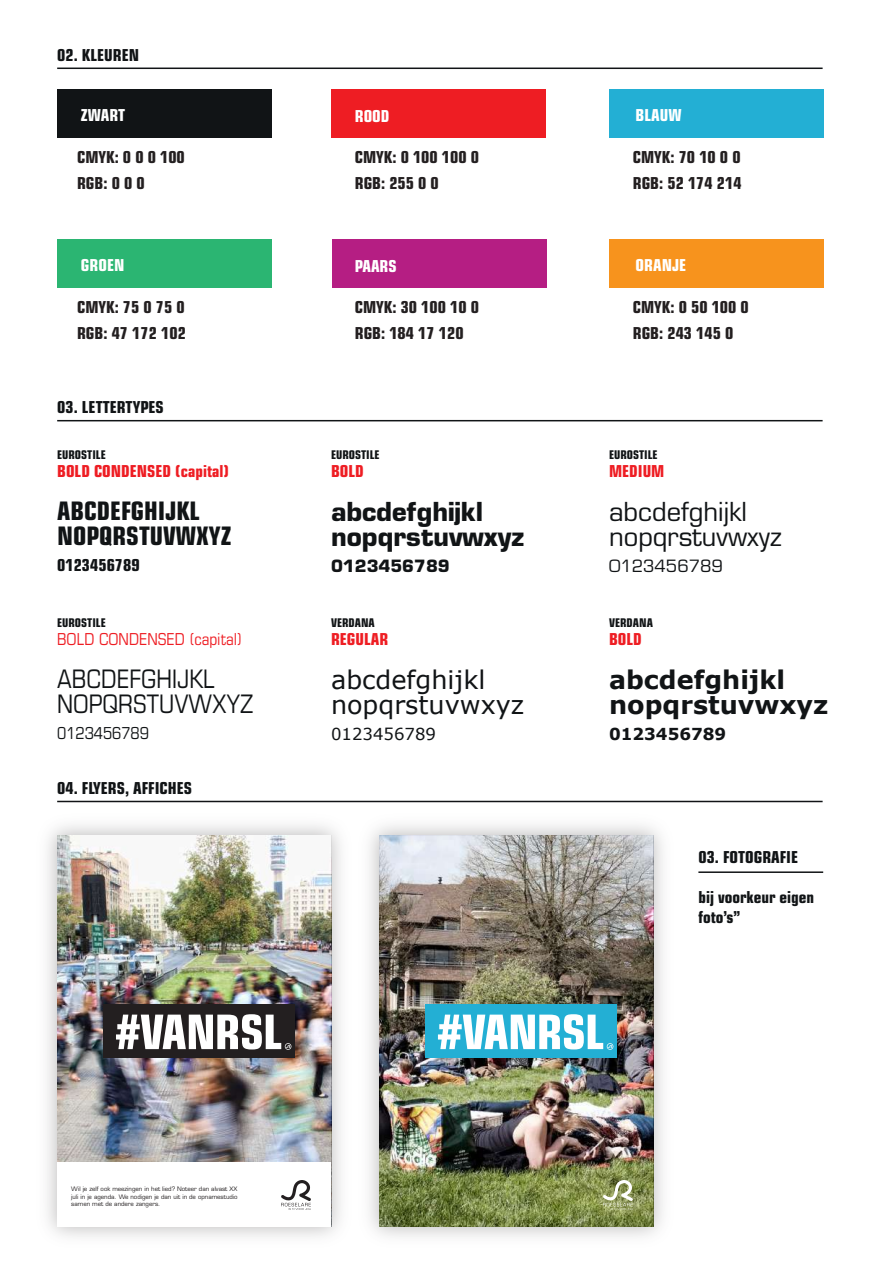
<style>
.page{position:relative;width:893px;height:1263px;background:#fff}
.page>*{position:absolute;margin:0;border:0;box-sizing:border-box;transform-origin:0 0}
.t1{font:700 condensed 25.5px/25.5px "Eurostile LT Std";color:#111416}
.t2{font:700 25.5px/25.5px "Eurostile LT Std";color:#111416}
.t3{font:25.5px/25.5px "Eurostile LT Std";color:#111416}
.t4{font:condensed 25.5px/25.5px "Eurostile LT Std";color:#111416}
.t5{font:25.5px/25.5px "Verdana";color:#111416}
.t6{font:700 25.5px/25.5px "Verdana";color:#111416}
.t7{font:700 condensed 16.5px/26px "Eurostile LT Std";color:#231f20}
.t8{font:700 condensed 16.5px/19.8px "Eurostile LT Std";color:#111416}
.t9{font:700 condensed 16.5px "Eurostile LT Std";color:#ee1d23}
.t10{font:700 condensed 16.5px "Eurostile LT Std";color:#fff}
.t11{font:condensed 16.5px "Eurostile LT Std";color:#ee1d23}
.t12{font:700 16.5px "Eurostile LT Std";color:#111416}
.t13{font:16.5px "Eurostile LT Std";color:#111416}
.t14{font:condensed 16.5px "Eurostile LT Std";color:#111416}
.t15{font:16.5px "Verdana";color:#111416}
.t16{font:700 16.5px "Verdana";color:#111416}
.t17{font:700 condensed 12px "Eurostile LT Std";color:#111416}
.t18{font:6px/7.5px "Eurostile LT Std";color:#231f20;text-align:justify}
</style>
<div class="page">
<div style="left:57px;top:89px;width:215px;height:48px;background:#111416"></div>
<div style="left:609px;top:89px;width:215px;height:48px;background:#23afd4"></div>
<hr style="left:57px;top:68px;width:766px;height:1px;background:#111416">
<hr style="left:57px;top:420px;width:766px;height:1px;background:#111416">
<hr style="left:57px;top:801px;width:766px;height:1px;background:#111416">
<hr style="left:698px;top:871px;width:125px;height:2px;background:#111416">
<div style="left:331px;top:89px;width:215px;height:48px;background:#ee1d23"></div>
<div style="left:57px;top:239px;width:215px;height:48px;background:#2bb572"></div>
<div style="left:609px;top:239px;width:215px;height:48px;background:#f7931d"></div>
<div style="left:333px;top:239px;width:214px;height:48px;background:#b51e83"></div>
<img style="left:47px;top:825px;width:294px;height:412px">
<img style="left:57px;top:835px;width:274px;height:392px">
<svg style="left:281px;top:1180px;width:30px;height:30px"></svg>
<img style="left:369px;top:825px;width:294px;height:412px">
<img style="left:379px;top:835px;width:274px;height:392px">
<svg style="left:603px;top:1180px;width:30px;height:30px"></svg>
<p class="t8" style="left:57px;top:45px;width:83px">02. KLEUREN</p>
<p class="t10" style="left:81px;top:105px;width:46px">ZWART</p>
<p class="t7" style="left:77px;top:144px;width:109px">CMYK: 0 0 0 100</p>
<p class="t7" style="left:355px;top:144px;width:126px">CMYK: 0 100 100 0</p>
<p class="t7" style="left:77px;top:170px;width:69px">RGB: 0 0 0</p>
<p class="t7" style="left:355px;top:170px;width:86px">RGB: 255 0 0</p>
<p class="t10" style="left:355px;top:106px;width:36px">ROOD</p>
<p class="t10" style="left:636px;top:105px;width:47px">BLAUW</p>
<p class="t7" style="left:633px;top:144px;width:110px">CMYK: 70 10 0 0<br>RGB: 52 174 214</p>
<p class="t10" style="left:81px;top:255px;width:45px">GROEN</p>
<p class="t7" style="left:77px;top:295px;width:109px">CMYK: 75 0 75 0</p>
<p class="t7" style="left:355px;top:295px;width:126px">CMYK: 30 100 10 0</p>
<p class="t7" style="left:77px;top:321px;width:110px">RGB: 47 172 102</p>
<p class="t7" style="left:355px;top:321px;width:110px">RGB: 184 17 120</p>
<p class="t10" style="left:355px;top:257px;width:43px">PAARS</p>
<p class="t10" style="left:636px;top:255px;width:52px">ORANJE</p>
<p class="t7" style="left:633px;top:295px;width:117px">CMYK: 0 50 100 0<br>RGB: 243 145 0</p>
<p class="t8" style="left:57px;top:398px;width:108px">03. LETTERTYPES</p>
<p class="t17" style="left:57px;top:447px;width:50px">EUROSTILE</p>
<p class="t9" style="left:57px;top:461px;width:173px">BOLD CONDENSED (capital)</p>
<h1 class="t1" style="left:57px;top:498px;width:176px">ABCDEFGHIJKL<br>NOPQRSTUVWXYZ</h1>
<p class="t8" style="left:57px;top:555px;width:84px">0123456789</p>
<p class="t17" style="left:57px;top:615px;width:50px">EUROSTILE</p>
<p class="t11" style="left:57px;top:629px;width:186px">BOLD CONDENSED (capital)</p>
<h1 class="t4" style="left:57px;top:665px;width:198px">ABCDEFGHIJKL<br>NOPQRSTUVWXYZ</h1>
<p class="t14" style="left:57px;top:723px;width:93px">0123456789</p>
<p class="t8" style="left:57px;top:778px;width:136px">04. FLYERS, AFFICHES</p>
<p class="t17" style="left:331px;top:447px;width:50px">EUROSTILE</p>
<p class="t9" style="left:331px;top:461px;width:34px">BOLD</p>
<h1 class="t2" style="left:331px;top:498px;width:195px">abcdefghijkl nopqrstuvwxyz</h1>
<p class="t12" style="left:331px;top:555px;width:120px">0123456789</p>
<p class="t17" style="left:331px;top:615px;width:45px">VERDANA</p>
<p class="t9" style="left:331px;top:629px;width:59px">REGULAR</p>
<h1 class="t5" style="left:331px;top:666px;width:195px">abcdefghijkl nopqrstuvwxyz</h1>
<p class="t15" style="left:331px;top:722px;width:106px">0123456789</p>
<p class="t17" style="left:609px;top:447px;width:50px">EUROSTILE</p>
<p class="t9" style="left:609px;top:461px;width:57px">MEDIUM</p>
<h1 class="t3" style="left:609px;top:499px;width:174px">abcdefghijkl nopqrstuvwxyz</h1>
<p class="t13" style="left:609px;top:555px;width:115px">0123456789</p>
<p class="t17" style="left:609px;top:615px;width:45px">VERDANA</p>
<p class="t9" style="left:609px;top:629px;width:34px">BOLD</p>
<h1 class="t6" style="left:609px;top:666px;width:221px">abcdefghijkl nopqrstuvwxyz</h1>
<p class="t16" style="left:609px;top:722px;width:119px">0123456789</p>
<p class="t8" style="left:698px;top:847px;width:101px">03. FOTOGRAFIE</p>
<p class="t8" style="left:698px;top:887px;width:117px">bij voorkeur eigen foto’s”</p>
<p class="t18" style="left:71px;top:1185px;width:168px">Wil je zelf ook meezingen in het lied? Noteer dan alvast XX juli in je agenda. We nodigen je dan uit in de opnamestudio samen met de andere zangers.</p>
</div>
